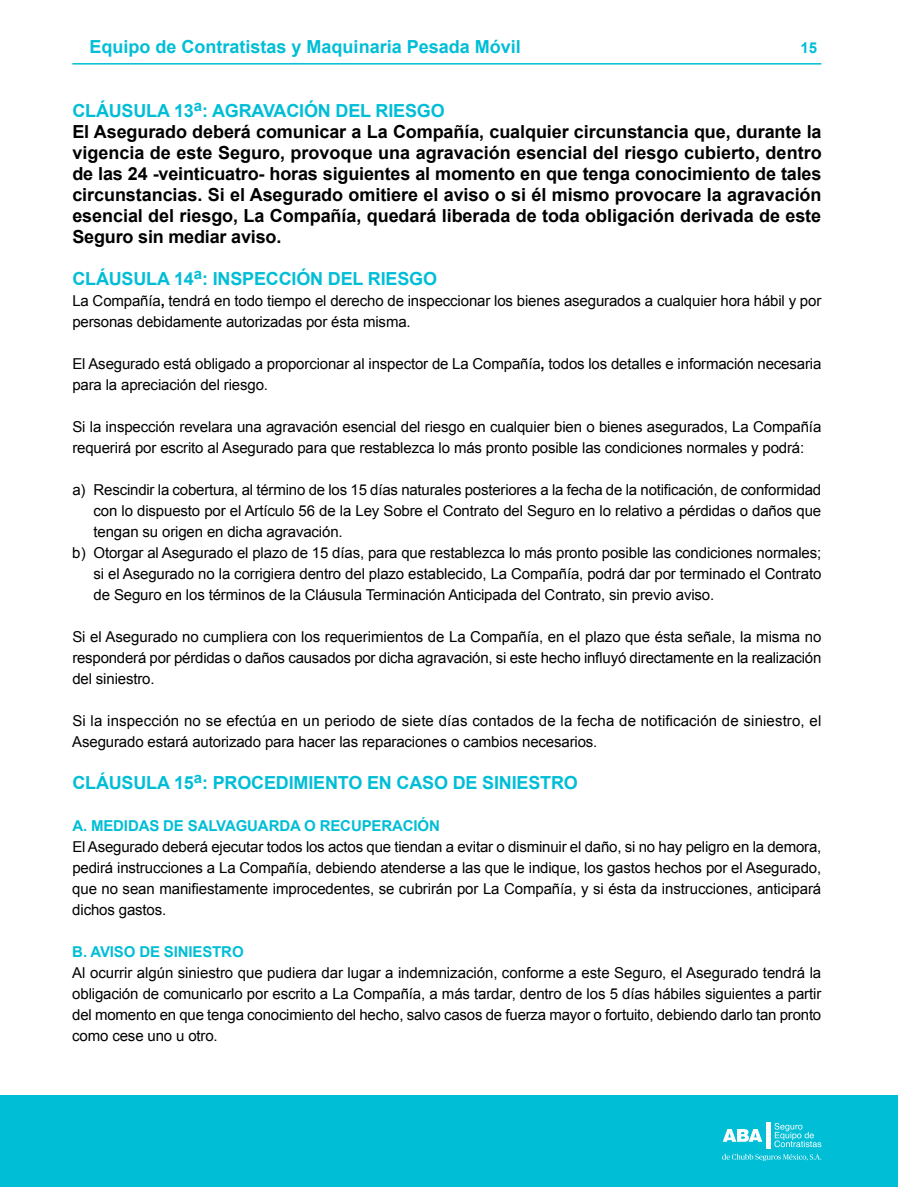
<style>
.page{position:relative;width:898px;height:1187px;background:#fff}
.page>*{position:absolute;margin:0;border:0;box-sizing:border-box;transform-origin:0 0}
.t1{font:700 18px/21px "Arial";letter-spacing:-.005em;color:#000}
.t2{font:700 18px "Arial";letter-spacing:-.01em;color:#00bed6}
.t3{font:15px/21px "Arial";letter-spacing:-.01em;color:#000}
.t4{font:15px/21px "Arial";letter-spacing:.01em;color:#000}
.t5{font:700 15px "Arial";letter-spacing:-.01em;color:#00bed6}
.s1{color:#00bed6}
.s2{font-weight:700}
</style>
<div class="page">
<hr style="left:72px;top:63px;width:749px;height:2px;background:#00bed6">
<div style="left:0;top:1095px;width:897px;height:91px;background:#00bed6"></div>
<svg style="left:774px;top:1123px;width:47px;height:24px"></svg>
<svg style="left:723px;top:1129px;width:39px;height:12px"></svg>
<div style="left:765px;top:1121px;width:5px;height:27px;background:#fff"></div>
<svg style="left:722px;top:1153px;width:99px;height:7px"></svg>
<p class="t2" style="left:89px;top:34px;width:433px">Equipo de Contratistas y Maquinaria Pesada Móvil</p>
<p class="t5" style="left:800px;top:38px;width:18px">15</p>
<p class="t1" style="left:72px;top:100px;width:750px"><span class="s1">CLÁUSULA 13</span><sup>a</sup><span class="s1">: AGRAVACIÓN DEL RIESGO<br></span>El Asegurado deberá comunicar a La Compañía, cualquier circunstancia que, durante la vigencia de este Seguro, provoque una agravación esencial del riesgo cubierto, dentro de las 24 -veinticuatro- horas siguientes al momento en que tenga conocimiento de tales circunstancias. Si el Asegurado omitiere el aviso o si él mismo provocare la agravación esencial del riesgo, La Compañía, quedará liberada de toda obligación derivada de este Seguro sin mediar aviso.</p>
<p class="t2" style="left:72px;top:266px;width:366px">CLÁUSULA 14<sup>a</sup>: INSPECCIÓN DEL RIESGO</p>
<p class="t3" style="left:72px;top:290px;width:750px">La Compañía<span class="s2">,</span> tendrá en todo tiempo el derecho de inspeccionar los bienes asegurados a cualquier hora hábil y por personas debidamente autorizadas por ésta misma.</p>
<p class="t3" style="left:72px;top:353px;width:750px">El Asegurado está obligado a proporcionar al inspector de La Compañía<span class="s2">,</span> todos los detalles e información necesaria para la apreciación del riesgo.</p>
<p class="t3" style="left:72px;top:416px;width:750px">Si la inspección revelara una agravación esencial del riesgo en cualquier bien o bienes asegurados, La Compañía requerirá por escrito al Asegurado para que restablezca lo más pronto posible las condiciones normales y podrá:</p>
<p class="t3" style="left:72px;top:479px;width:750px">a) Rescindir la cobertura, al término de los 15 días naturales posteriores a la fecha de la notificación, de conformidad</p>
<p class="t3" style="left:93px;top:500px;width:729px">con lo dispuesto por el Artículo 56 de la Ley Sobre el Contrato del Seguro en lo relativo a pérdidas o daños que</p>
<p class="t3" style="left:93px;top:521px;width:250px">tengan su origen en dicha agravación.</p>
<p class="t3" style="left:72px;top:542px;width:750px">b) Otorgar al Asegurado el plazo de 15 días, para que restablezca lo más pronto posible las condiciones normales;</p>
<p class="t3" style="left:94px;top:563px;width:729px">si el Asegurado no la corrigiera dentro del plazo establecido, La Compañía, podrá dar por terminado el Contrato</p>
<p class="t3" style="left:94px;top:584px;width:622px">de Seguro en los términos de la Cláusula Terminación Anticipada del Contrato, sin previo aviso.</p>
<p class="t3" style="left:72px;top:626px;width:750px;text-align:justify">Si el Asegurado no cumpliera con los requerimientos de La Compañía, en el plazo que ésta señale, la misma no responderá por pérdidas o daños causados por dicha agravación, si este hecho influyó directamente en la realización del siniestro.</p>
<p class="t4" style="left:72px;top:710px;width:750px">Si la inspección no se efectúa en un periodo de siete días contados de la fecha de notificación de siniestro, el<br>Asegurado estará autorizado para hacer las reparaciones o cambios necesarios.</p>
<p class="t2" style="left:72px;top:770px;width:507px">CLÁUSULA 15<sup>a</sup>: PROCEDIMIENTO EN CASO DE SINIESTRO</p>
<p class="t5" style="left:72px;top:815px;width:369px">A. MEDIDAS DE SALVAGUARDA O RECUPERACIÓN</p>
<p class="t3" style="left:72px;top:836px;width:750px;text-align:justify">El Asegurado deberá ejecutar todos los actos que tiendan a evitar o disminuir el daño, si no hay peligro en la demora, pedirá instrucciones a La Compañía, debiendo atenderse a las que le indique, los gastos hechos por el Asegurado, que no sean manifiestamente improcedentes, se cubrirán por La Compañía, y si ésta da instrucciones, anticipará dichos gastos.</p>
<p class="t5" style="left:72px;top:941px;width:173px">B. AVISO DE SINIESTRO</p>
<p class="t3" style="left:72px;top:962px;width:750px;text-align:justify">Al ocurrir algún siniestro que pudiera dar lugar a indemnización, conforme a este Seguro, el Asegurado tendrá la obligación de comunicarlo por escrito a La Compañía, a más tardar, dentro de los 5 días hábiles siguientes a partir del momento en que tenga conocimiento del hecho, salvo casos de fuerza mayor o fortuito, debiendo darlo tan pronto como cese uno u otro.</p>
</div>
